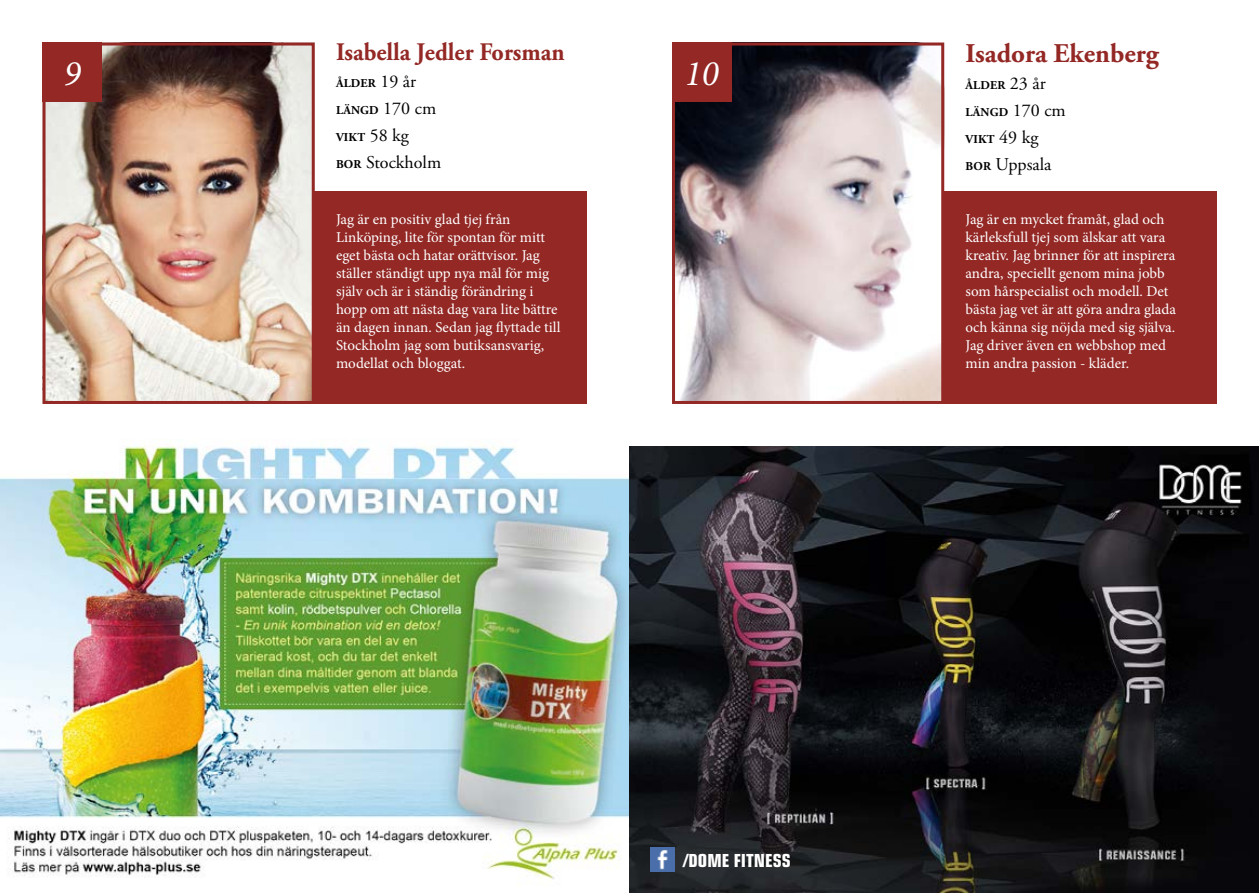
<style>
.page{position:relative;width:1259px;height:893px;background:#fff}
.page>*{position:absolute;margin:0;border:0;box-sizing:border-box;transform-origin:0 0}
.t1{font:italic 36px "Minion Pro";color:#fff}
.t2{font:700 27px "Adobe Garamond Pro";color:#932825}
.t3{font:700 25.2px "Adobe Garamond Pro";color:#932825;scale:.95 1}
.t4{font:18px "Adobe Garamond Pro";color:#000}
.t5{font:700 condensed 18px "Eurostile";color:#fff}
.t6{font:15px/18px "Minion Pro";color:#fff}
.t7{font:700 12px "Adobe Garamond Pro";letter-spacing:.015em;color:#000}
.s1{font-weight:400;font-size:18px}
.s2{font-weight:700;font-size:12px}
</style>
<div class="page">
<img style="left:0;top:439px;width:629px;height:440px">
<img style="left:629px;top:446px;width:630px;height:447px">
<img style="left:651px;top:848px;width:24px;height:24px">
<img style="left:47px;top:47px;width:264px;height:353px">
<div style="left:43px;top:43px;width:272px;height:361px;border:3px solid #932825"></div>
<div style="left:313px;top:191px;width:274px;height:213px;background:#932825"></div>
<div style="left:43px;top:43px;width:59px;height:59px;background:#932825"></div>
<img style="left:676px;top:47px;width:264px;height:353px">
<div style="left:672px;top:43px;width:272px;height:361px;border:3px solid #932825"></div>
<div style="left:942px;top:191px;width:274px;height:213px;background:#932825"></div>
<div style="left:672px;top:43px;width:59px;height:59px;background:#932825"></div>
<h1 class="t1" style="left:64px;top:49px;width:19px">9</h1>
<h3 class="t3" style="left:336px;top:37px;width:242px">Isabella Jedler Forsman</h3>
<p class="t7" style="left:336px;top:76px;width:82px">ÅLDER <span class="s1">19 år</span></p>
<p class="t7" style="left:336px;top:103px;width:102px">LÄNGD <span class="s1">170 cm</span></p>
<p class="t7" style="left:336px;top:130px;width:74px">VIKT <span class="s1">58 kg</span></p>
<p class="t4" style="left:336px;top:151px;width:107px"><span class="s2">BOR</span> Stockholm</p>
<h1 class="t1" style="left:684px;top:49px;width:36px">10</h1>
<h2 class="t2" style="left:965px;top:38px;width:195px">Isadora Ekenberg</h2>
<p class="t7" style="left:965px;top:78px;width:82px">ÅLDER <span class="s1">23 år</span></p>
<p class="t7" style="left:965px;top:105px;width:102px">LÄNGD <span class="s1">170 cm</span></p>
<p class="t7" style="left:965px;top:132px;width:74px">VIKT <span class="s1">49 kg</span></p>
<p class="t4" style="left:965px;top:154px;width:87px"><span class="s2">BOR</span> Uppsala</p>
<p class="t6" style="left:336px;top:210px;width:226px">Jag är en positiv glad tjej från Linköping, lite för spontan för mitt eget bästa och hatar orättvisor. Jag ställer ständigt upp nya mål för mig själv och är i ständig förändring i hopp om att nästa dag vara lite bättre än dagen innan. Sedan jag flyttade till Stockholm jag som butiksansvarig, modellat och bloggat.</p>
<p class="t6" style="left:965px;top:210px;width:212px">Jag är en mycket framåt, glad och kärleksfull tjej som älskar att vara kreativ. Jag brinner för att inspirera andra, speciellt genom mina jobb som hårspecialist och modell. Det bästa jag vet är att göra andra glada och känna sig nöjda med sig själva.<br>Jag driver även en webbshop med min andra passion - kläder.</p>
<p class="t5" style="left:683px;top:850px;width:109px">/DOME FITNESS</p>
</div>
